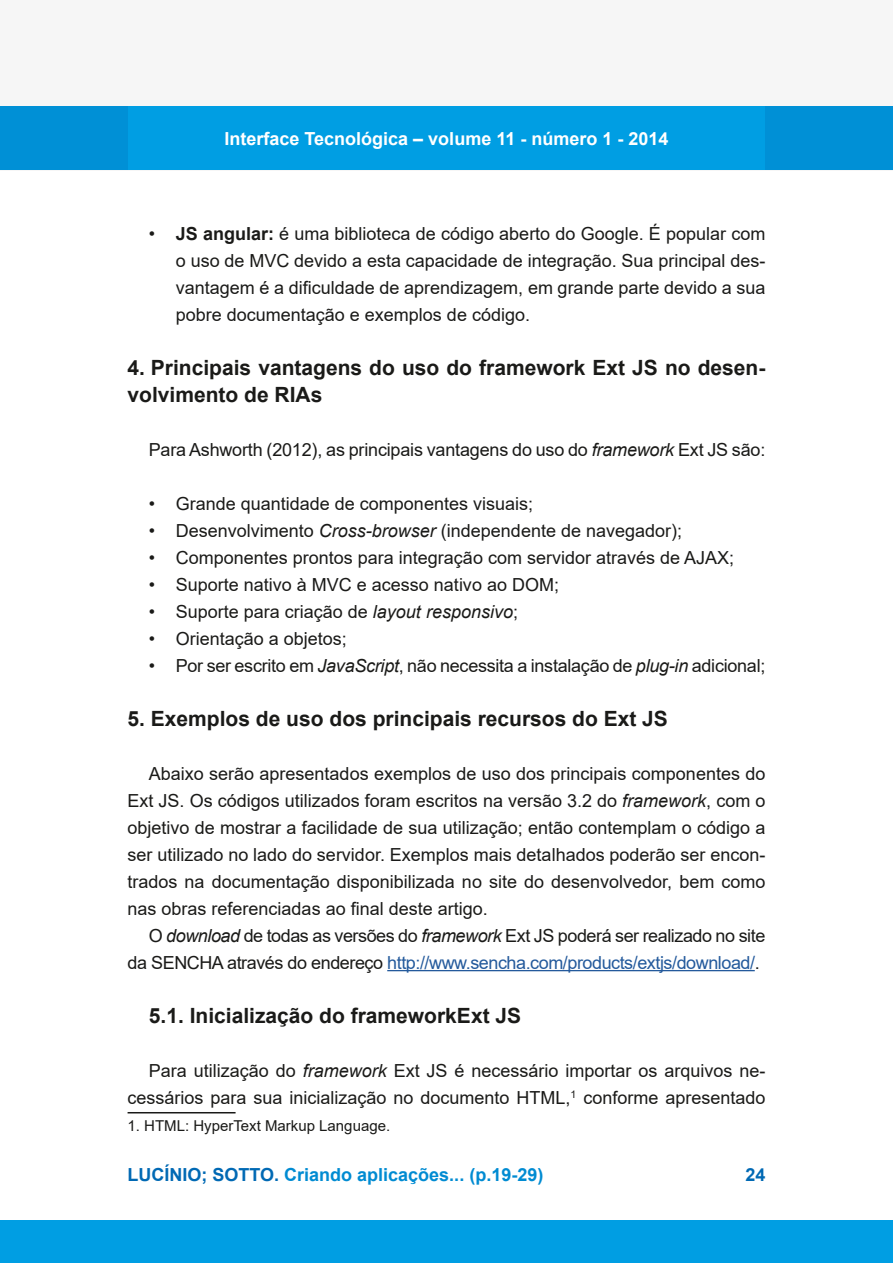
<style>
.page{position:relative;width:893px;height:1263px;background:#fff}
.page>*{position:absolute;margin:0;border:0;box-sizing:border-box;transform-origin:0 0}
.t1{font:700 21px/27px "Arial";color:#1a1a18}
.Corpo{font:18px/27px "Arial";color:#1a1a18;text-align:justify}
.Corpo-2{font:18px/27px "Arial";letter-spacing:-.025em;color:#1a1a18}
.t2{font:700 18px "Arial";color:#008bd2}
.t3{font:700 18px "Arial";color:#fff}
.t4{font:700 18px "Arial";color:#0069b4}
.Rodapé{font:15px "Arial";color:#1a1a18}
.s1{font-weight:700}
.s2{font-style:italic}
.s3{color:#245a9c}
.s4{color:#0069b4}
</style>
<div class="page">
<div style="left:0;top:0;width:893px;height:170px;background:#f6f6f6"></div>
<div style="left:0;top:1220px;width:893px;height:43px;background:#009ee3"></div>
<div style="left:0;top:106px;width:893px;height:64px;background:#009ee3"></div>
<div style="left:0;top:106px;width:128px;height:64px;background:#0090d6"></div>
<div style="left:765px;top:106px;width:128px;height:64px;background:#0090d6"></div>
<hr style="left:387px;top:970px;width:368px;height:1px;background:#245a9c">
<hr style="left:128px;top:1112px;width:108px;height:1px;background:#1a1a18">
<p class="t3" style="left:225px;top:126px;width:445px">Interface Tecnológica – volume 11 - número 1 - 2014</p>
<p class="Corpo" style="left:176px;top:220px;width:591px;text-indent:-27px">• <span class="s1">JS angular:</span> é uma biblioteca de código aberto do Google. É popular com o uso de MVC devido a esta capacidade de integração. Sua principal des&shy;vantagem é a dificuldade de aprendizagem, em grande parte devido a sua pobre documentação e exemplos de código.</p>
<p class="t1" style="left:128px;top:354px;width:639px">4. Principais vantagens do uso do framework Ext JS no desen&shy;volvimento de RIAs</p>
<p class="Corpo" style="left:149px;top:436px;width:618px">Para Ashworth (2012), as principais vantagens do uso do <span class="s2">framework</span> Ext JS são:</p>
<p class="Corpo" style="left:149px;top:490px;width:386px">• Grande quantidade de componentes visuais;</p>
<p class="Corpo" style="left:149px;top:517px;width:535px">• Desenvolvimento <span class="s2">Cross-browser</span> (independente de navegador);</p>
<p class="Corpo" style="left:149px;top:544px;width:587px">• Componentes prontos para integração com servidor através de AJAX;</p>
<p class="Corpo" style="left:149px;top:571px;width:412px">• Suporte nativo à MVC e acesso nativo ao DOM;</p>
<p class="Corpo" style="left:149px;top:598px;width:371px">• Suporte para criação de <span class="s2">layout responsivo</span>;</p>
<p class="Corpo" style="left:149px;top:625px;width:200px">• Orientação a objetos;</p>
<p class="Corpo" style="left:149px;top:652px;width:618px">• Por ser escrito em <span class="s2">JavaScript</span>, não necessita a instalação de <span class="s2">plug-in</span> adicional;</p>
<p class="t1" style="left:128px;top:705px;width:542px">5. Exemplos de uso dos principais recursos do Ext JS</p>
<p class="Corpo" style="left:128px;top:760px;width:639px;text-indent:21px">Abaixo serão apresentados exemplos de uso dos principais componentes do Ext JS. Os códigos utilizados foram escritos na versão 3.2 do <span class="s2">framework</span>, com o objetivo de mostrar a facilidade de sua utilização; então contemplam o código a ser utilizado no lado do servidor. Exemplos mais detalhados poderão ser encon&shy;trados na documentação disponibilizada no site do desenvolvedor, bem como nas obras referenciadas ao final deste artigo.</p>
<p class="Corpo-2" style="left:128px;top:922px;width:639px;text-indent:21px">O <span class="s2">download</span> de todas as versões do <span class="s2">framework</span> Ext JS poderá ser realizado no site da SENCHA através do endereço <span class="s3">http://www.sencha.com/products/extjs/download/</span>.</p>
<p class="t1" style="left:149px;top:1002px;width:374px">5.1. Inicialização do frameworkExt JS</p>
<p class="Corpo" style="left:128px;top:1057px;width:639px;text-align:right">Para utilização do <span class="s2">framework</span> Ext JS é necessário importar os arquivos ne&shy;cessários para sua inicialização no documento HTML,<sup>1</sup> conforme apresentado</p>
<p class="Rodapé" style="left:128px;top:1115px;width:264px">1. HTML: HyperText Markup Language.</p>
<p class="t2" style="left:128px;top:1162px;width:417px"><span class="s4">LUCÍNIO; SOTTO.</span> Criando aplicações... (p.19-29)</p>
<p class="t4" style="left:745px;top:1162px;width:22px">24</p>
</div>
